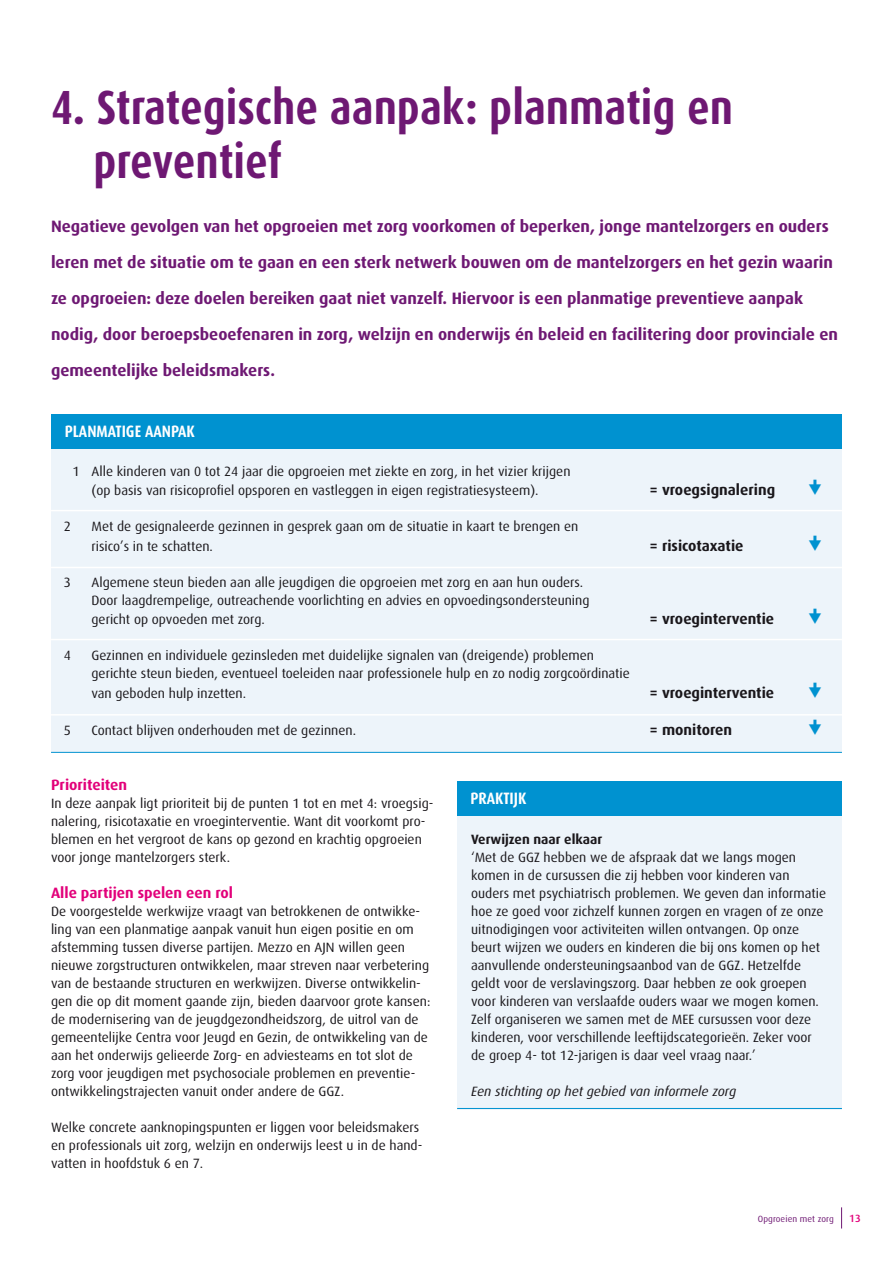
<style>
.page{position:relative;width:893px;height:1263px;background:#fff}
.page>*{position:absolute;margin:0;border:0;box-sizing:border-box;transform-origin:0 0}
.t1{font:700 48px/54px "Dax Condensed";color:#6e1873}
.t2{font:700 16.5px/36px "Dax OT";color:#6e1873}
.t3{font:700 16.5px "Dax Condensed";color:#fff}
.t4{font:700 15px "Dax OT";color:#1a171b}
.t5{font:700 15px "Dax OT";color:#e2007a}
.t6{font:13.5px/18px "Dax OT";color:#1a171b}
.t7{font:italic 13.5px "Dax OT";color:#1a171b}
.t8{font:700 13.5px "Dax OT";color:#1a171b}
.t9{font:500 10.5px "Dax OT";color:#e2007a}
.t10{font:9px "Dax OT";letter-spacing:.01em;color:#6e1873}
</style>
<div class="page">
<svg style="left:841px;top:1207px;width:1px;height:21px"></svg>
<div style="left:51px;top:417px;width:791px;height:335px;background:#edf4fa"></div>
<hr style="left:51px;top:510px;width:791px;height:1px;background:#fff">
<hr style="left:51px;top:567px;width:791px;height:1px;background:#fff">
<hr style="left:51px;top:639px;width:791px;height:1px;background:#fff">
<hr style="left:51px;top:714px;width:791px;height:1px;background:#fff">
<div style="left:457px;top:799px;width:385px;height:310px;background:#edf4fa"></div>
<div style="left:457px;top:781px;width:385px;height:35px;background:#0092d0"></div>
<hr style="left:457px;top:1108px;width:385px;height:1px;background:#0092d0">
<hr style="left:51px;top:752px;width:791px;height:1px;background:#0092d0">
<div style="left:52px;top:414px;width:790px;height:34px;background:#0092d0"></div>
<h1 class="t1" style="left:94px;top:81px;width:641px;text-indent:-43px">4. Strategische aanpak: planmatig en preventief</h1>
<p class="t2" style="left:51px;top:208px;width:788px">Negatieve gevolgen van het opgroeien met zorg voorkomen of beperken, jonge mantelzorgers en ouders leren met de situatie om te gaan en een sterk netwerk bouwen om de mantelzorgers en het gezin waarin ze opgroeien: deze doelen bereiken gaat niet vanzelf. Hiervoor is een planmatige preventieve aanpak nodig, door beroepsbeoefenaren in zorg, welzijn en onderwijs én beleid en facilitering door provinciale en gemeentelijke beleidsmakers.</p>
<p class="t3" style="left:65px;top:422px;width:131px">Planmatige aanpak</p>
<p class="t6" style="left:92px;top:461px;width:480px;line-height:19.5px;text-indent:-19px">1 Alle kinderen van 0 tot 24 jaar die opgroeien met ziekte en zorg, in het vizier krijgen (op basis van risicoprofiel opsporen en vastleggen in eigen registratiesysteem).</p>
<p class="t6" style="left:64px;top:517px;width:9px">2</p>
<p class="t6" style="left:92px;top:516px;width:488px;line-height:19.5px">Met de gesignaleerde gezinnen in gesprek gaan om de situatie in kaart te brengen en risico’s in te schatten.</p>
<p class="t4" style="left:650px;top:480px;width:127px">= vroegsignalering</p>
<p class="t4" style="left:650px;top:535px;width:95px">= risicotaxatie</p>
<p class="t6" style="left:64px;top:572px;width:9px">3</p>
<p class="t6" style="left:92px;top:572px;width:499px">Algemene steun bieden aan alle jeugdigen die opgroeien met zorg en aan hun ouders.<br>Door laagdrempelige, outreachende voorlichting en advies en opvoedingsondersteuning</p>
<p class="t6" style="left:92px;top:610px;width:175px">gericht op opvoeden met zorg.</p>
<p class="t4" style="left:650px;top:609px;width:126px">= vroeginterventie</p>
<p class="t6" style="left:64px;top:646px;width:9px">4</p>
<p class="t6" style="left:92px;top:646px;width:540px">Gezinnen en individuele gezinsleden met duidelijke signalen van (dreigende) problemen gerichte steun bieden, eventueel toeleiden naar professionele hulp en zo nodig zorgcoördinatie</p>
<p class="t6" style="left:92px;top:683px;width:156px">van geboden hulp inzetten.</p>
<p class="t4" style="left:650px;top:682px;width:126px">= vroeginterventie</p>
<p class="t6" style="left:64px;top:721px;width:9px">5</p>
<p class="t6" style="left:92px;top:721px;width:266px">Contact blijven onderhouden met de gezinnen.</p>
<p class="t4" style="left:650px;top:720px;width:84px">= monitoren</p>
<p class="t5" style="left:51px;top:775px;width:78px">Prioriteiten</p>
<p class="t6" style="left:51px;top:794px;width:384px">In deze aanpak ligt prioriteit bij de punten 1 tot en met 4: vroegsig&shy;nalering, risicotaxatie en vroeginterventie. Want dit voorkomt pro&shy;blemen en het vergroot de kans op gezond en krachtig opgroeien voor jonge mantelzorgers sterk.</p>
<p class="t5" style="left:51px;top:883px;width:184px">Alle partijen spelen een rol</p>
<p class="t6" style="left:51px;top:902px;width:381px">De voorgestelde werkwijze vraagt van betrokkenen de ontwikke&shy;ling van een planmatige aanpak vanuit hun eigen positie en om afstemming tussen diverse partijen. Mezzo en AJN willen geen nieuwe zorgstructuren ontwikkelen, maar streven naar verbetering van de bestaande structuren en werkwijzen. Diverse ontwikkelin&shy;gen die op dit moment gaande zijn, bieden daarvoor grote kansen: de modernisering van de jeugdgezondheidszorg, de uitrol van de gemeentelijke Centra voor Jeugd en Gezin, de ontwikkeling van de aan het onderwijs gelieerde Zorg- en adviesteams en tot slot de zorg voor jeugdigen met psychosociale problemen en preventie&shy;ontwikkelingstrajecten vanuit onder andere de GGZ.</p>
<p class="t6" style="left:51px;top:1118px;width:373px">Welke concrete aanknopingspunten er liggen voor beleidsmakers en professionals uit zorg, welzijn en onderwijs leest u in de hand&shy;vatten in hoofdstuk 6 en 7.</p>
<p class="t3" style="left:470px;top:789px;width:57px">praktij k</p>
<p class="t8" style="left:471px;top:830px;width:133px">Verwijzen naar elkaar</p>
<p class="t6" style="left:471px;top:848px;width:356px">‘Met de GGZ hebben we de afspraak dat we langs mogen komen in de cursussen die zij hebben voor kinderen van ouders met psychiatrisch problemen. We geven dan informatie hoe ze goed voor zichzelf kunnen zorgen en vragen of ze onze uitnodigingen voor activiteiten willen ontvangen. Op onze beurt wijzen we ouders en kinderen die bij ons komen op het aanvullende ondersteuningsaanbod van de GGZ. Hetzelfde geldt voor de verslavingszorg. Daar hebben ze ook groepen voor kinderen van verslaafde ouders waar we mogen komen.<br>Zelf organiseren we samen met de MEE cursussen voor deze kinderen, voor verschillende leeftijdscategorieën. Zeker voor de groep 4- tot 12-jarigen is daar veel vraag naar.’</p>
<p class="t7" style="left:471px;top:1082px;width:267px">Een stichting op het gebied van informele zorg</p>
<p class="t10" style="left:758px;top:1213px;width:78px">Opgroeien met zorg</p>
<p class="t9" style="left:849px;top:1211px;width:13px">13</p>
</div>
